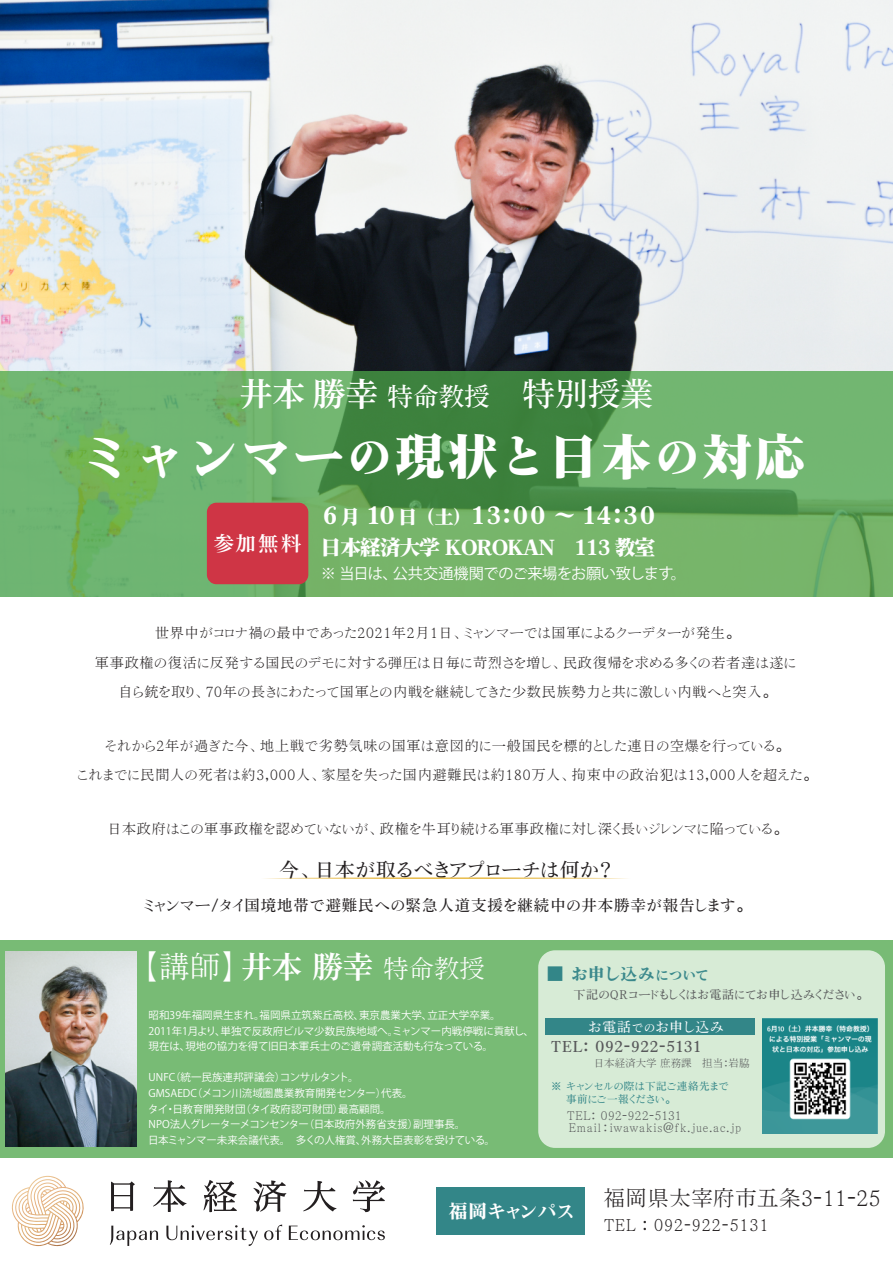
<style>
.page{position:relative;width:893px;height:1263px;background:#fff}
.page>*{position:absolute;margin:0;border:0;box-sizing:border-box;transform-origin:0 0}
.t1{font:49.35px "VDL V7 Mincho Ultra";letter-spacing:.075em;color:#fff}
.t2{font:32.7px "VDL V7 Mincho Medium";color:#fff}
.t3{font:30.45px "VDL V7 Mincho Light";color:#fff}
.t4{font:23.85px "VDL V7 Mincho Ultra";letter-spacing:.035em;color:#fff}
.t5{font:21.45px "VDL V7 Mincho Light";letter-spacing:.02em;color:#231f20}
.t6{font:20.85px "VDL V7 Mincho Ultra";letter-spacing:-.05em;color:#fff}
.t7{font:20.25px "VDL V7 Mincho Bold";color:#fff}
.t8{font:19.65px "VDL V7 Mincho Medium";letter-spacing:-.04em;color:#231f20}
.t9{font:700 18.6px "VDL V7 Mincho Extra";letter-spacing:.015em;color:#fff}
.t10{font:700 16.8px "VDL V7 Mincho Extra";color:#3b898c}
.t11{font:16.35px "VDL V7 Mincho Light";letter-spacing:.06em;color:#231f20}
.t12{font:15.45px "VDL V7 Mincho Medium";letter-spacing:.04em;color:#231f20}
.t13{font:15.15px "Koz Go Pr 6 N";letter-spacing:-.02em;color:#fff}
.t14{font:15.15px "VDL V7 Mincho Bold";letter-spacing:.04em;color:#57585a}
.t15{font:14.1px/29.4px "VDL V7 Mincho Light";letter-spacing:-.015em;color:#231f20;text-align:center}
.t16{font:14.1px/29.4px "VDL V7 Mincho Light";letter-spacing:.02em;color:#231f20;text-align:center}
.t17{font:14.1px "VDL V7 Mincho Light";letter-spacing:-.04em;color:#231f20}
.t18{font:13.8px "VDL V7 Mincho Medium";letter-spacing:.03em;color:#fff}
.t19{font:12px "VDL V7 Mincho Medium";letter-spacing:-.06em;color:#57585a}
.t20{font:12px "VDL V7 Mincho Light";letter-spacing:.065em;color:#57585a}
.t21{font:12px "VDL V7 Mincho Light";letter-spacing:.045em;color:#57585a}
.t22{font:10.5px/15.6px "Koz Go Pr 6 N";color:#fff}
.t23{font:10.5px/13.5px "VDL V7 Mincho Medium";letter-spacing:-.02em;color:#338688}
.t24{font:10.5px "VDL V7 Mincho Light";color:#57585a}
.s1{font-family:"VDL V7 Mincho Bold"}
.s2{font-size:25.65px}
.s3{font-size:44.4px}
.s4{font-size:19.2px}
.s5{font-size:25.35px}
.s6{color:#338688}
.s7{font-size:16.5px}
.s8{font-size:13.5px}
.s9{font-size:11.7px}
</style>
<div class="page">
<img style="left:0;top:0;width:893px;height:371px">
<svg style="left:11px;top:1176px;width:73px;height:71px"></svg>
<svg style="left:111px;top:1181px;width:24px;height:30px"></svg>
<svg style="left:153px;top:1180px;width:34px;height:32px"></svg>
<svg style="left:203px;top:1180px;width:34px;height:32px"></svg>
<svg style="left:253px;top:1180px;width:33px;height:32px"></svg>
<svg style="left:303px;top:1181px;width:34px;height:30px"></svg>
<svg style="left:353px;top:1180px;width:32px;height:32px"></svg>
<svg style="left:110px;top:1225px;width:48px;height:21px"></svg>
<svg style="left:166px;top:1225px;width:92px;height:21px"></svg>
<svg style="left:264px;top:1224px;width:18px;height:16px"></svg>
<svg style="left:289px;top:1225px;width:96px;height:15px"></svg>
<div style="left:437px;top:1187px;width:148px;height:48px;background:#338688"></div>
<svg style="left:0;top:371px;width:893px;height:225px;fill:#71b56b"></svg>
<svg style="left:265px;top:877px;width:362px;height:2px"></svg>
<div style="left:0;top:940px;width:893px;height:218px;background:#78bb75"></div>
<img style="left:6px;top:951px;width:130px;height:196px">
<div style="left:538px;top:950px;width:347px;height:198px;background:#d7ebd6;border-radius:17px"></div>
<img style="left:763px;top:1018px;width:115px;height:115px">
<div style="left:546px;top:1018px;width:209px;height:17px;background:#338688"></div>
<div style="left:207px;top:503px;width:101px;height:81px;background:#cf3545;border-radius:10px"></div>
<h2 class="t2" style="left:240px;top:373px;width:415px"><span class="s1">井本勝幸</span><span class="s2">特命教授</span>　特別授業</h2>
<h1 class="t1" style="left:82px;top:422px;width:725px">ミャンマー<span class="s3">の</span>現状<span class="s3">と</span>日本<span class="s3">の</span>対応</h1>
<h3 class="t7" style="left:214px;top:530px;width:89px">参加無料</h3>
<h3 class="t4" style="left:323px;top:498px;width:334px">6 <span class="s4">月</span> 10 <span class="s4">日（土）</span>13:00 ～ 14:30</h3>
<h3 class="t6" style="left:321px;top:533px;width:336px">日本経済大学 KOROKAN　113 教室</h3>
<h3 class="t13" style="left:321px;top:565px;width:367px">※ 当日は、公共交通機関でのご来場をお願い致します。</h3>
<h3 class="t15" style="left:95px;top:618px;width:704px">世界中がコロナ禍の最中であった2021年2月1日、ミャンマーでは国軍によるクーデターが発生。<br>軍事政権の復活に反発する国民のデモに対する弾圧は日毎に苛烈さを増し、民政復帰を求める多くの若者達は遂に自ら銃を取り、70年の長きにわたって国軍との内戦を継続してきた少数民族勢力と共に激しい内戦へと突入。</h3>
<h3 class="t16" style="left:76px;top:730px;width:743px">それから2年が過ぎた今、地上戦で劣勢気味の国軍は意図的に一般国民を標的とした連日の空爆を行っている。<br>これまでに民間人の死者は約3,000人、家屋を失った国内避難民は約180万人、拘束中の政治犯は13,000人を超えた。</h3>
<h3 class="t17" style="left:107px;top:819px;width:682px">日本政府はこの軍事政権を認めていないが、政権を牛耳り続ける軍事政権に対し深く長いジレンマに陥っている。</h3>
<h3 class="t8" style="left:279px;top:856px;width:338px">今、日本が取るべきアプローチは何か？</h3>
<h3 class="t12" style="left:142px;top:895px;width:612px">ミャンマー/タイ国境地帯で避難民への緊急人道支援を継続中の井本勝幸が報告します。</h3>
<h3 class="t3" style="left:128px;top:947px;width:358px">【講師】<span class="s1">井本 勝幸</span><span class="s5">特命教授</span></h3>
<p class="t22" style="left:149px;top:1008px;width:387px">昭和39年福岡県生まれ。福岡県立筑紫丘高校、東京農業大学、立正大学卒業。<br>2011年1月より、単独で反政府ビルマ少数民族地域へ。ミャンマー内戦停戦に貢献し、現在は、現地の協力を得て旧日本軍兵士のご遺骨調査活動も行なっている。</p>
<p class="t22" style="left:148px;top:1070px;width:349px">UNFC（統一民族連邦評議会）コンサルタント。<br>GMSAEDC（メコン川流域圏農業教育開発センター）代表。<br>タイ・日教育開発財団（タイ政府認可財団）最高顧問。<br>NPO法人グレーターメコンセンター（日本政府外務省支援）副理事長。<br>日本ミャンマー未来会議代表。　多くの人権賞、外務大臣表彰を受けている。</p>
<h3 class="t10" style="left:547px;top:962px;width:164px"><span class="s6">■</span> <span class="s7">お</span>申し込み<span class="s8">について</span></h3>
<p class="t19" style="left:573px;top:986px;width:297px">下記のQRコードもしくはお電話にてお申し込みください。</p>
<h3 class="t18" style="left:588px;top:1017px;width:138px">お電話<span class="s9">での</span>お申し込み</h3>
<h3 class="t14" style="left:551px;top:1036px;width:152px">TEL: 092-922-5131</h3>
<p class="t24" style="left:594px;top:1056px;width:157px">日本経済大学 庶務課　担当：岩脇</p>
<p class="t23" style="left:555px;top:1078px;width:175px;text-indent:-4px">※ キャンセルの際は下記ご連絡先まで　事前にご一報ください。</p>
<p class="t20" style="left:569px;top:1120px;width:174px">Email：iwawakis@fk.jue.ac.jp</p>
<p class="t21" style="left:567px;top:1107px;width:116px">TEL: 092-922-5131</p>
<h3 class="t9" style="left:449px;top:1198px;width:128px">福岡キャンパス</h3>
<h3 class="t5" style="left:604px;top:1184px;width:279px">福岡県太宰府市五条3-11-25</h3>
<h3 class="t11" style="left:604px;top:1214px;width:166px">TEL：092-922-5131</h3>
</div>
